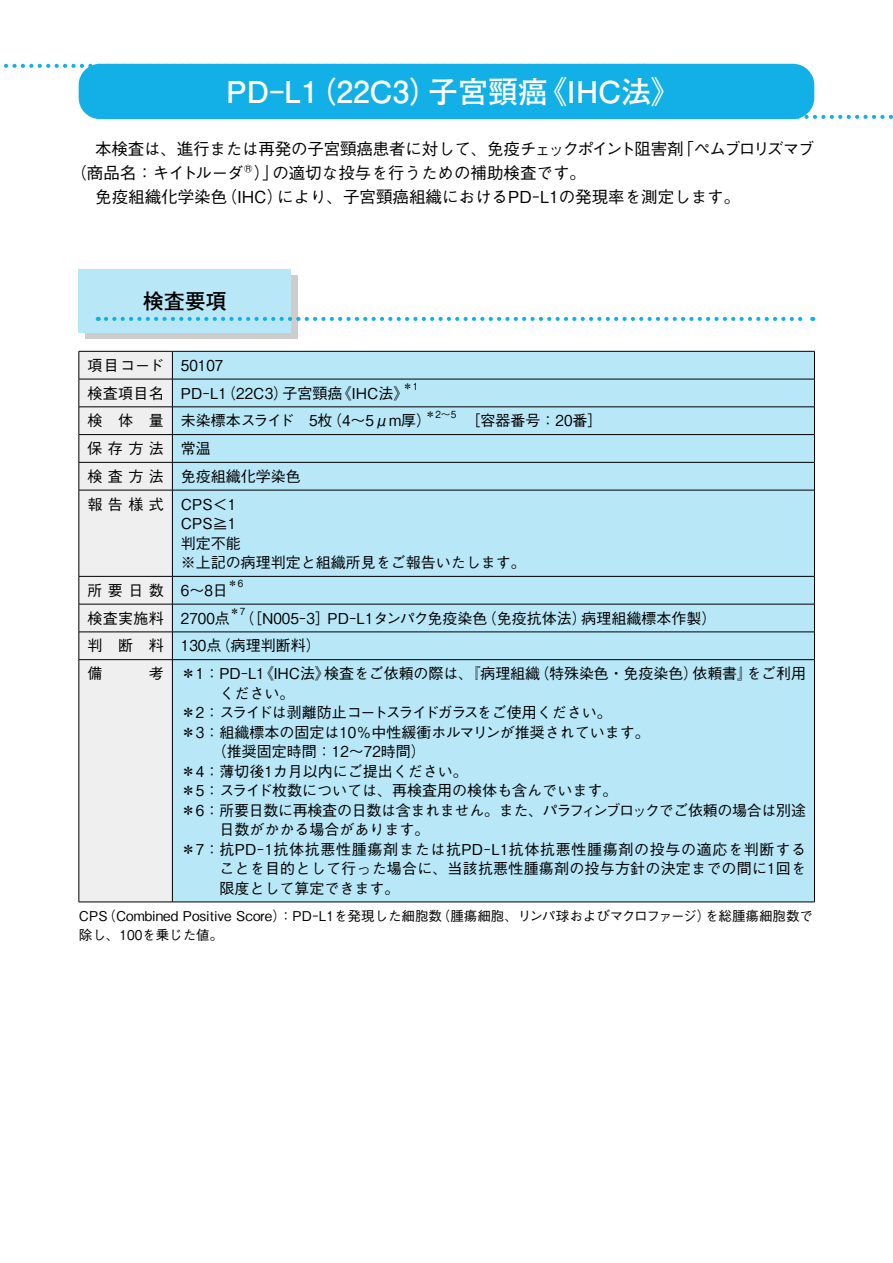
<style>
.page{position:relative;width:893px;height:1263px;background:#fff}
.page>*{position:absolute;margin:0;border:0;box-sizing:border-box;transform-origin:0 0}
.t1{font:700 30px "Futo Go B101 Pro";color:#fff}
.t2{font:700 21px "Futo Go B101 Pro";color:#000}
.t3{font:500 16.5px "Gothic BBB Pro";color:#000}
.t4{font:500 15px/27.8px "Gothic BBB Pro";color:#000}
.t5{font:500 15px "Gothic BBB Pro";letter-spacing:-.02em;color:#000}
.t6{font:500 15px "Gothic BBB Pro";letter-spacing:.045em;color:#000}
.t7{font:500 15px "Gothic BBB Pro";letter-spacing:-.07em;color:#000}
.t8{font:500 13.5px/18.8px "Gothic BBB Pro";color:#000}
.t9{font:500 9.75px "Gothic BBB Pro";color:#000}
</style>
<div class="page">
<svg style="left:4px;top:64px;width:92px;height:4px"></svg>
<svg style="left:797px;top:115px;width:96px;height:4px"></svg>
<div style="left:79px;top:64px;width:735px;height:55px;background:#12b0e6;border-radius:21px"></div>
<div style="left:85px;top:275px;width:213px;height:64px;background:#000;opacity:.2"></div>
<div style="left:79px;top:269px;width:212px;height:63px;background:#b8e7f8"></div>
<svg style="left:106px;top:317px;width:707px;height:4px"></svg>
<div style="left:80px;top:352px;width:92px;height:550px;background:#efefef"></div>
<div style="left:173px;top:352px;width:641px;height:550px;background:#b8e7f8"></div>
<hr style="left:79px;top:351px;width:93px;height:1px;background:#000">
<hr style="left:172px;top:351px;width:643px;height:1px;background:#000">
<hr style="left:79px;top:379px;width:93px;height:1px;background:#000">
<hr style="left:172px;top:379px;width:643px;height:1px;background:#000">
<hr style="left:79px;top:407px;width:93px;height:1px;background:#000">
<hr style="left:172px;top:407px;width:643px;height:1px;background:#000">
<hr style="left:79px;top:434px;width:93px;height:1px;background:#000">
<hr style="left:172px;top:434px;width:643px;height:1px;background:#000">
<hr style="left:79px;top:462px;width:93px;height:1px;background:#000">
<svg style="left:79px;top:351px;width:1px;height:139px"></svg>
<hr style="left:172px;top:462px;width:643px;height:1px;background:#000">
<svg style="left:172px;top:351px;width:1px;height:139px"></svg>
<svg style="left:814px;top:351px;width:1px;height:139px"></svg>
<hr style="left:79px;top:490px;width:93px;height:1px;background:#000">
<hr style="left:79px;top:490px;width:1px;height:86px;background:#000">
<hr style="left:172px;top:490px;width:643px;height:1px;background:#000">
<hr style="left:172px;top:490px;width:1px;height:86px;background:#000">
<hr style="left:814px;top:490px;width:1px;height:86px;background:#000">
<hr style="left:79px;top:576px;width:93px;height:1px;background:#000">
<hr style="left:172px;top:576px;width:643px;height:1px;background:#000">
<hr style="left:79px;top:604px;width:93px;height:1px;background:#000">
<hr style="left:172px;top:604px;width:643px;height:1px;background:#000">
<hr style="left:79px;top:632px;width:93px;height:1px;background:#000">
<svg style="left:79px;top:576px;width:1px;height:83px"></svg>
<hr style="left:172px;top:632px;width:643px;height:1px;background:#000">
<svg style="left:172px;top:576px;width:1px;height:83px"></svg>
<svg style="left:814px;top:576px;width:1px;height:83px"></svg>
<hr style="left:79px;top:659px;width:93px;height:1px;background:#000">
<hr style="left:79px;top:660px;width:1px;height:242px;background:#000">
<hr style="left:172px;top:659px;width:643px;height:1px;background:#000">
<hr style="left:172px;top:660px;width:1px;height:242px;background:#000">
<hr style="left:814px;top:660px;width:1px;height:242px;background:#000">
<hr style="left:79px;top:902px;width:93px;height:1px;background:#000">
<hr style="left:172px;top:902px;width:643px;height:1px;background:#000">
<h1 class="t1" style="left:226px;top:67px;width:457px">PD-L1（22C3）子宮頸癌《IHC法》</h1>
<p class="t3" style="left:79px;top:135px;width:737px">　本検査は、進行または再発の子宮頸癌患者に対して、免疫チェックポイント阻害剤「ペムブロリズマブ</p>
<p class="t3" style="left:70px;top:159px;width:517px">（商品名：キイトルーダ®）」の適切な投与を行うための補助検査です。</p>
<p class="t3" style="left:79px;top:183px;width:663px">　免疫組織化学染色（IHC）により、子宮頸癌組織におけるPD－L1の発現率を測定します。</p>
<h2 class="t2" style="left:143px;top:284px;width:85px">検査要項</h2>
<p class="t4" style="left:87px;top:349px;width:323px">項目コード 50107<br>検査項目名 PD－L1（22C3）子宮頸癌《IHC法》</p>
<p class="t9" style="left:403px;top:378px;width:17px">＊1</p>
<p class="t4" style="left:87px;top:405px;width:345px">検 体 量 未染標本スライド　5枚（4～5μm厚）</p>
<p class="t9" style="left:426px;top:406px;width:32px">＊2～5</p>
<p class="t4" style="left:456px;top:405px;width:148px">　［容器番号：20番］</p>
<p class="t4" style="left:87px;top:433px;width:215px">保存方法 常温<br>検査方法 免疫組織化学染色報告様式 CPS＜1</p>
<p class="t4" style="left:181px;top:512px;width:347px;line-height:19.5px">CPS≧1<br>判定不能<br>※上記の病理判定と組織所見をご報告いたします。</p>
<p class="t4" style="left:87px;top:575px;width:142px">所要日数 6～8日</p>
<p class="t9" style="left:228px;top:576px;width:17px">＊6</p>
<p class="t4" style="left:87px;top:602px;width:144px">検査実施料 2700点</p>
<p class="t9" style="left:230px;top:603px;width:17px">＊7</p>
<p class="t4" style="left:87px;top:602px;width:630px;text-indent:152px">（［N005－3］PD－L1タンパク免疫染色（免疫抗体法）病理組織標本作製）判 断 料 130点（病理判断料）<br>備</p>
<p class="t4" style="left:149px;top:658px;width:659px">考 ＊1： PD－L1《IHC法》検査をご依頼の際は、『病理組織（特殊染色・免疫染色）依頼書』をご利用</p>
<p class="t4" style="left:219px;top:677px;width:76px">ください。</p>
<p class="t7" style="left:181px;top:700px;width:432px">＊2： スライドは剥離防止コートスライドガラスをご使用ください。</p>
<p class="t4" style="left:181px;top:716px;width:470px">＊3： 組織標本の固定は10％中性緩衝ホルマリンが推奨されています。</p>
<p class="t4" style="left:212px;top:736px;width:216px">（推奨固定時間：12～72時間）</p>
<p class="t4" style="left:181px;top:755px;width:289px">＊4： 薄切後1カ月以内にご提出ください。</p>
<p class="t4" style="left:181px;top:775px;width:438px">＊5： スライド枚数については、再検査用の検体も含んでいます。</p>
<p class="t5" style="left:181px;top:798px;width:627px">＊6： 所要日数に再検査の日数は含まれません。また、パラフィンブロックでご依頼の場合は別途</p>
<p class="t4" style="left:219px;top:814px;width:211px">日数がかかる場合があります。</p>
<p class="t6" style="left:181px;top:837px;width:627px">＊7： 抗PD－1抗体抗悪性腫瘍剤または抗PD－L1抗体抗悪性腫瘍剤の投与の適応を判断する</p>
<p class="t4" style="left:219px;top:853px;width:588px">ことを目的として行った場合に、当該抗悪性腫瘍剤の投与方針の決定までの間に1回を</p>
<p class="t4" style="left:219px;top:872px;width:181px">限度として算定できます。</p>
<p class="t8" style="left:79px;top:905px;width:736px">CPS（Combined Positive Score）：PD－L1を発現した細胞数（腫瘍細胞、リンパ球およびマクロファージ）を総腫瘍細胞数で除し、100を乗じた値。</p>
</div>
